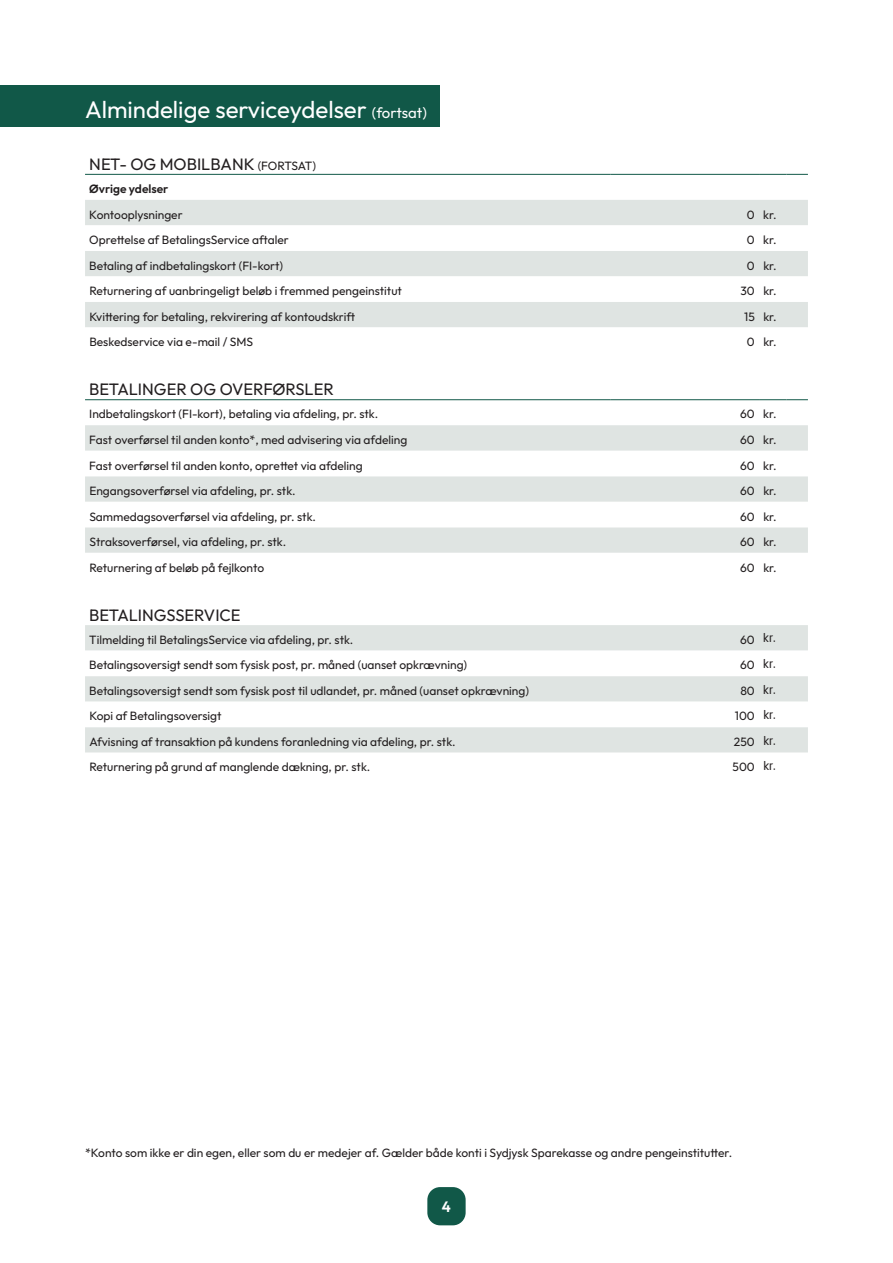
<style>
.page{position:relative;width:893px;height:1263px;background:#fff}
.page>*{position:absolute;margin:0;border:0;box-sizing:border-box;transform-origin:0 0}
.t1{font:24px "Outfit";color:#fff}
.t2{font:16.5px "Outfit";color:#231f20}
.t3{font:600 15px "Outfit";color:#fff}
.t4{font:12px "Outfit";color:#231f20}
.t5{font:12px "Neo Sans Std";color:#231f20}
.t6{font:600 12px "Outfit";color:#231f20}
.s1{font-size:15px}
.s2{font-size:12px}
.s3{font-family:"Outfit"}
.s4{font-family:"Neo Sans Std"}
</style>
<div class="page">
<div style="left:85px;top:425px;width:723px;height:26px;background:#dfe4e2"></div>
<svg style="left:85px;top:476px;width:723px;height:77px;fill:#dfe4e2"></svg>
<hr style="left:85px;top:399px;width:525px;height:1px;background:#115848">
<hr style="left:610px;top:399px;width:149px;height:1px;background:#115848">
<svg style="left:759px;top:399px;width:49px;height:1px"></svg>
<div style="left:85px;top:625px;width:723px;height:26px;background:#dfe4e2"></div>
<svg style="left:85px;top:676px;width:723px;height:77px;fill:#dfe4e2"></svg>
<div style="left:0;top:85px;width:440px;height:41px;background:#115848"></div>
<div style="left:427px;top:1187px;width:39px;height:38px;background:#115848;border-radius:13px"></div>
<div style="left:85px;top:200px;width:723px;height:25px;background:#dfe4e2"></div>
<svg style="left:85px;top:251px;width:723px;height:76px;fill:#dfe4e2"></svg>
<hr style="left:85px;top:174px;width:525px;height:1px;background:#115848">
<hr style="left:610px;top:174px;width:149px;height:1px;background:#115848">
<svg style="left:759px;top:174px;width:49px;height:1px"></svg>
<h1 class="t1" style="left:85px;top:94px;width:343px">Almindelige serviceydelser <span class="s1">(fortsat)</span></h1>
<h2 class="t2" style="left:89px;top:154px;width:228px">NET- OG MOBILBANK <span class="s2">(FORTSAT)</span></h2>
<p class="t6" style="left:89px;top:181px;width:81px">Øvrige ydelser</p>
<p class="t4" style="left:89px;top:207px;width:95px">Kontooplysninger</p>
<p class="t4" style="left:747px;top:207px;width:31px">0 kr.</p>
<p class="t4" style="left:89px;top:232px;width:201px">Oprettelse af BetalingsService aftaler</p>
<p class="t4" style="left:747px;top:232px;width:31px">0 kr.</p>
<p class="t4" style="left:89px;top:258px;width:195px">Betaling af indbetalingskort (FI-kort)</p>
<p class="t4" style="left:747px;top:258px;width:31px">0 kr.</p>
<p class="t4" style="left:89px;top:283px;width:314px">Returnering af uanbringeligt beløb i fremmed pengeinstitut</p>
<p class="t4" style="left:740px;top:283px;width:38px">30 kr.</p>
<p class="t4" style="left:89px;top:309px;width:267px">Kvittering for betaling, rekvirering af kontoudskrift</p>
<p class="t4" style="left:744px;top:309px;width:34px">15 kr.</p>
<p class="t4" style="left:89px;top:334px;width:165px">Beskedservice via e-mail / SMS</p>
<p class="t4" style="left:747px;top:334px;width:31px">0 kr.</p>
<h2 class="t2" style="left:89px;top:379px;width:246px">BETALINGER OG OVERFØRSLER</h2>
<p class="t4" style="left:89px;top:407px;width:290px">Indbetalingskort (FI-kort), betaling via afdeling, pr. stk.</p>
<p class="t4" style="left:740px;top:407px;width:38px">60 kr.</p>
<p class="t4" style="left:89px;top:432px;width:319px">Fast overførsel til anden konto*, med advisering via afdeling</p>
<p class="t4" style="left:740px;top:432px;width:38px">60 kr.</p>
<p class="t4" style="left:89px;top:458px;width:275px">Fast overførsel til anden konto, oprettet via afdeling</p>
<p class="t4" style="left:740px;top:458px;width:38px">60 kr.</p>
<p class="t4" style="left:89px;top:483px;width:208px">Engangsoverførsel via afdeling, pr. stk.</p>
<p class="t4" style="left:740px;top:483px;width:38px">60 kr.</p>
<p class="t4" style="left:89px;top:509px;width:228px">Sammedagsoverførsel via afdeling, pr. stk.</p>
<p class="t4" style="left:740px;top:509px;width:38px">60 kr.</p>
<p class="t4" style="left:89px;top:534px;width:198px">Straksoverførsel, via afdeling, pr. stk.</p>
<p class="t4" style="left:740px;top:534px;width:38px">60 kr.</p>
<p class="t4" style="left:89px;top:560px;width:176px">Returnering af beløb på fejlkonto</p>
<p class="t4" style="left:740px;top:560px;width:38px">60 kr.</p>
<h2 class="t2" style="left:89px;top:604px;width:153px">BETALINGSSERVICE</h2>
<p class="t4" style="left:89px;top:632px;width:266px">Tilmelding til BetalingsService via afdeling, pr. stk.</p>
<p class="t5" style="left:740px;top:631px;width:37px"><span class="s3">60</span> kr.</p>
<p class="t4" style="left:89px;top:657px;width:379px">Betalingsoversigt sendt som fysisk post, pr. måned (uanset opkrævning)</p>
<p class="t5" style="left:740px;top:656px;width:37px"><span class="s3">60</span> kr.</p>
<p class="t4" style="left:89px;top:683px;width:441px">Betalingsoversigt sendt som fysisk post til udlandet, pr. måned (uanset opkrævning)</p>
<p class="t5" style="left:740px;top:682px;width:37px"><span class="s3">80</span> kr.</p>
<p class="t4" style="left:89px;top:708px;width:134px">Kopi af Betalingsoversigt</p>
<p class="t4" style="left:735px;top:708px;width:42px">100 <span class="s4">kr.</span></p>
<p class="t4" style="left:89px;top:734px;width:368px">Afvisning af transaktion på kundens foranledning via afdeling, pr. stk.</p>
<p class="t4" style="left:734px;top:734px;width:43px">250 <span class="s4">kr.</span></p>
<p class="t4" style="left:89px;top:759px;width:282px">Returnering på grund af manglende dækning, pr. stk.</p>
<p class="t4" style="left:733px;top:759px;width:45px">500 <span class="s4">kr.</span></p>
<p class="t4" style="left:85px;top:1145px;width:649px">*Konto som ikke er din egen, eller som du er medejer af. Gælder både konti i Sydjysk Sparekasse og andre pengeinstitutter.</p>
<p class="t3" style="left:442px;top:1197px;width:11px">4</p>
</div>
